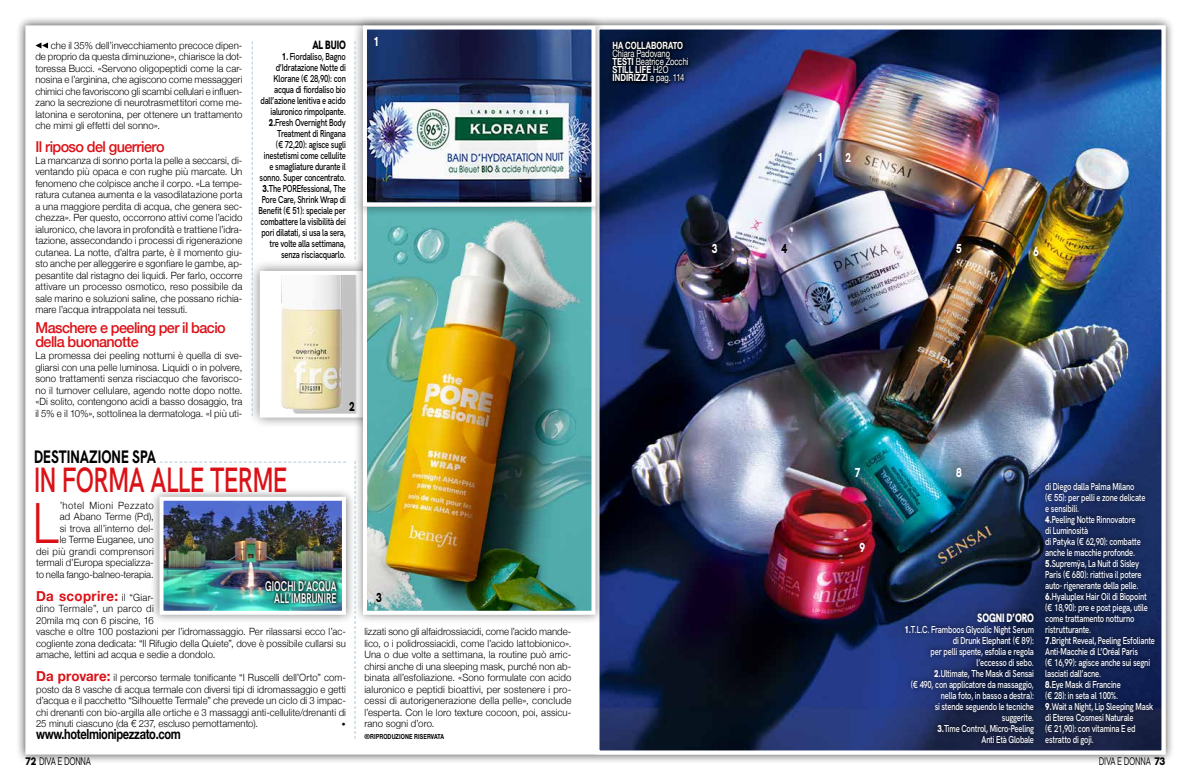
<style>
.page{position:relative;width:1191px;height:780px;background:#fff}
.page>*{position:absolute;margin:0;border:0;box-sizing:border-box;transform-origin:0 0}
.t1{font:300 55.5px "Helvetica Neue";color:#db1117;scale:.86 1}
.t2{font:600 35px "HK Grotesk Pro";letter-spacing:-.01em;color:#db1117;scale:.7 1}
.t3{font:800 18px "HK Grotesk Pro";color:#000;scale:.76 1}
.t4{font:500 15px/14px "Helvetica Neue";letter-spacing:-.04em;color:#db1117;scale:.96 1}
.t5{font:700 14px/12px "HK Grotesk Pro";letter-spacing:.01em;color:#fff;text-align:right;scale:.63 1}
.t6{font:700 14px "Helvetica Neue";letter-spacing:-.03em;color:#000;scale:.79 1}
.t7{font:700 14px "Helvetica Neue";letter-spacing:.025em;color:#db1117;scale:.95 1}
.t8{font:900 13px "HK Grotesk Pro";color:#fff;scale:.75 1}
.t9{font:900 13px "HK Grotesk Pro";color:#000;scale:.75 1}
.t10{font:900 12px "HK Grotesk Pro";letter-spacing:-.01em;color:#fff;scale:.76 1}
.t11{font:900 12px "HK Grotesk Pro";letter-spacing:-.01em;color:#000;scale:.76 1}
.t12{font:800 12px "HK Grotesk Pro";color:#000}
.t13{font:11px "HK Grotesk Pro";letter-spacing:-.03em;color:#000;scale:.76 1}
.t14{font:300 10px/11.5px "Helvetica Neue";letter-spacing:.01em;color:#000;text-align:justify;scale:.96 1}
.t15{font:600 10px/11px "HK Grotesk Pro";letter-spacing:-.025em;color:#fff;text-align:right;scale:.76 1}
.t16{font:300 10px/11.5px "Helvetica Neue";letter-spacing:.01em;color:#000;text-align:right;scale:.95 1}
.t17{font:600 10px/11px "HK Grotesk Pro";letter-spacing:-.025em;color:#000;text-align:right;scale:.76 1}
.t18{font:10px/8px "Helvetica Neue";letter-spacing:-.005em;color:#fff;scale:.76 1}
.t19{font:700 10px "Helvetica Neue";color:#fff;scale:.76 1}
.t20{font:700 7px "Helvetica Neue";letter-spacing:.02em;color:#000}
.s1{font-weight:900}
.s2{font-weight:300;font-size:10px;color:#000}
.s3{font-weight:700;font-size:14px;color:#db1117}
.s4{font-weight:700}
</style>
<div class="page">
<div style="left:16px;top:16px;width:1158px;height:747px;background:#000;opacity:.4"></div>
<div style="left:26px;top:26px;width:1139px;height:728px;background:#fff"></div>
<div style="left:248px;top:259px;width:186px;height:170px;background:#000;opacity:.5"></div>
<div style="left:150px;top:487px;width:205px;height:137px;background:#000;opacity:.5"></div>
<img style="left:157px;top:494px;width:191px;height:122px">
<img style="left:593px;top:24px;width:574px;height:732px">
<div style="left:353px;top:193px;width:252px;height:431px;background:#000;opacity:.5"></div>
<img style="left:361px;top:217px;width:236px;height:399px">
<div style="left:352px;top:15px;width:254px;height:202px;background:#000;opacity:.5"></div>
<img style="left:361px;top:24px;width:236px;height:184px">
<div style="left:899px;top:607px;width:140px;height:141px;background:#000;opacity:.75"></div>
<div style="left:1039px;top:477px;width:121px;height:273px;background:#000;opacity:.75"></div>
<img style="left:263px;top:577px;width:76px;height:29px">
<svg style="left:609px;top:39px;width:82px;height:47px;background:#030d24"></svg>
<svg style="left:35px;top:42px;width:13px;height:7px"></svg>
<img style="left:252px;top:41px;width:172px;height:378px">
<svg style="left:354px;top:461px;width:1px;height:278px"></svg>
<svg style="left:159px;top:461px;width:187px;height:1px"></svg>
<p class="t14" style="left:35px;top:38px;width:217px;text-indent:15px">che il 35% dell’invecchiamento precoce dipen&shy;de proprio da questa diminuzione», chiarisce la dot&shy;toressa Bucci. «Servono oligopeptidi come la car&shy;nosina e l’arginina, che agiscono come messaggeri chimici che favoriscono gli scambi cellulari e influen&shy;zano la secrezione di neurotrasmettitori come me&shy;latonina e serotonina, per ottenere un trattamento che mimi gli effetti del sonno».</p>
<h3 class="t4" style="left:35px;top:138px;width:136px">Il riposo del guerriero</h3>
<p class="t14" style="left:35px;top:153px;width:217px">La mancanza di sonno porta la pelle a seccarsi, di&shy;ventando più opaca e con rughe più marcate. Un fenomeno che colpisce anche il corpo. «La tempe&shy;ratura cutanea aumenta e la vasodilatazione porta a una maggiore perdita di acqua, che genera sec&shy;chezza». Per questo, occorrono attivi come l’acido ialuronico, che lavora in profondità e trattiene l’idra&shy;tazione, assecondando i processi di rigenerazione cutanea. La notte, d’altra parte, è il momento giu&shy;sto anche per alleggerire e sgonfiare le gambe, ap&shy;pesantite dal ristagno dei liquidi. Per farlo, occorre attivare un processo osmotico, reso possibile da sale marino e soluzioni saline, che possano richia&shy;mare l’acqua intrappolata nei tessuti.</p>
<h3 class="t4" style="left:35px;top:319px;width:200px">Maschere e peeling per il bacio della buonanotte</h3>
<p class="t14" style="left:35px;top:349px;width:217px">La promessa dei peeling notturni è quella di sve&shy;gliarsi con una pelle luminosa. Liquidi o in polvere, sono trattamenti senza risciacquo che favorisco&shy;no il turnover cellulare, agendo notte dopo notte. «Di solito, contengono acidi a basso dosaggio, tra il 5% e il 10%», sottolinea la dermatologa. «I più uti-</p>
<p class="t11" style="left:312px;top:35px;width:46px">AL BUIO</p>
<p class="t17" style="left:258px;top:50px;width:116px"><span class="s1">1.</span> Fiordaliso, Bagno d’Idratazione Notte di<br>Klorane (€ 28,90): con acqua di fiordaliso bio dall’azione lenitiva e acido ialuronico rimpolpante.<br><span class="s1">2.</span>Fresh Overnight Body<br>Treatment di Ringana<br>(€ 72,20): agisce sugli inestetismi come cellulite e smagliature durante il sonno. Super concentrato.<br><span class="s1">3.</span>The POREfessional, The<br>Pore Care, Shrink Wrap di<br>Benefit (€ 51): speciale per combattere la visibilità dei pori dilatati, si usa la sera, tre volte alla settimana, senza risciacquarlo.</p>
<h3 class="t9" style="left:349px;top:396px;width:9px">2</h3>
<h3 class="t8" style="left:373px;top:31px;width:9px">1</h3>
<h3 class="t3" style="left:34px;top:442px;width:162px">DESTINAZIONE SPA</h3>
<h2 class="t2" style="left:34px;top:452px;width:363px">IN FORMA ALLE TERME</h2>
<p class="t16" style="left:36px;top:498px;width:125px">’hotel Mioni Pezzato<br>ad Abano Terme (Pd),<br>si trova all’interno del-<br>le Terme Euganee, uno<br>dei più grandi comprensori termali d’Europa specializza&shy;to nella fango-balneo-terapia.</p>
<h3 class="t7" style="left:36px;top:585px;width:125px">Da scoprire: <span class="s2">il “Giar-</span></h3>
<p class="t16" style="left:36px;top:602px;width:327px;text-align:left">dino Termale”, un parco di<br>20mila mq con 6 piscine, 16<br>vasche e oltre 100 postazioni per l’idromassaggio. Per rilassarsi ecco l’ac&shy;cogliente zona dedicata: “Il Rifugio della Quiete”, dove è possibile cullarsi su amache, lettini ad acqua e sedie a dondolo.</p>
<p class="t16" style="left:36px;top:671px;width:328px;text-align:justify"><span class="s3">Da provare:</span> il percorso termale tonificante “I Ruscelli dell’Orto” com&shy;posto da 8 vasche di acqua termale con diversi tipi di idromassaggio e getti d’acqua e il pacchetto “Silhouette Termale” che prevede un ciclo di 3 impac&shy;chi drenanti con bio-argilla alle ortiche e 3 massaggi anti-cellulite/drenanti di 25 minuti ciascuno (da € 237, escluso pernottamento).</p>
<h1 class="t1" style="left:33px;top:478px;width:31px">L</h1>
<h3 class="t5" style="left:265px;top:578px;width:115px">GIOCHI D’ACQUA<br>ALL’IMBRUNIRE</h3>
<p class="t12" style="left:341px;top:714px;width:6px">·</p>
<h3 class="t6" style="left:36px;top:723px;width:185px">www.hotelmionipezzato.com</h3>
<h3 class="t9" style="left:376px;top:587px;width:9px">3</h3>
<p class="t14" style="left:364px;top:625px;width:217px">lizzati sono gli alfaidrossiacidi, come l’acido mande&shy;lico, o i polidrossiacidi, come l’acido lattobionico».<br>Una o due volte a settimana, la routine può arric&shy;chirsi anche di una sleeping mask, purché non ab&shy;binata all’esfoliazione. «Sono formulate con acido ialuronico e peptidi bioattivi, per sostenere i pro&shy;cessi di autorigenerazione della pelle», conclude l’esperta. Con le loro texture cocoon, poi, assicu&shy;rano sogni d’oro.</p>
<p class="t20" style="left:364px;top:731px;width:81px">®RIPRODUZIONE RISERVATA</p>
<p class="t19" style="left:612px;top:38px;width:94px">HA COLLABORATO</p>
<p class="t18" style="left:612px;top:50px;width:102px">Chiara Padovano<br><span class="s4">TESTI</span> Beatrice Zocchi<br><span class="s4">STILL LIFE</span> H2O<br><span class="s4">INDIRIZZI</span> a pag. 114</p>
<h3 class="t8" style="left:711px;top:238px;width:9px">3</h3>
<h3 class="t8" style="left:817px;top:147px;width:9px">1</h3>
<h3 class="t8" style="left:845px;top:147px;width:9px">2</h3>
<h3 class="t9" style="left:781px;top:238px;width:9px">4</h3>
<h3 class="t8" style="left:956px;top:238px;width:9px">5</h3>
<h3 class="t8" style="left:1033px;top:241px;width:9px">6</h3>
<h3 class="t8" style="left:855px;top:462px;width:9px">7</h3>
<h3 class="t8" style="left:956px;top:462px;width:9px">8</h3>
<h3 class="t8" style="left:859px;top:537px;width:9px">9</h3>
<p class="t10" style="left:977px;top:608px;width:76px">SOGNI D’ORO</p>
<p class="t15" style="left:904px;top:623px;width:172px"><span class="s1">1.</span>T.L.C. Framboos Glycolic Night Serum di Drunk Elephant (€ 89):<br>per pelli spente, esfolia e regola l’eccesso di sebo.<br><span class="s1">2.</span>Ultimate, The Mask di Sensai<br>(€ 490, con applicatore da massaggio, nella foto, in basso a destra):<br>si stende seguendo le tecniche suggerite.<br><span class="s1">3.</span>Time Control, Micro-Peeling<br>Anti Età Globale</p>
<p class="t15" style="left:1045px;top:479px;width:146px;text-align:left">di Diego dalla Palma Milano<br>(€ 55): per pelli e zone delicate<br>e sensibili.<br><span class="s1">4.</span>Peeling Notte Rinnovatore<br>di Luminosità<br>di Patyka (€ 62,90): combatte anche le macchie profonde.<br><span class="s1">5.</span>Supremÿa, La Nuit di Sisley<br>Paris (€ 680): riattiva il potere auto- rigenerante della pelle.<br><span class="s1">6.</span>Hyaluplex Hair Oil di Biopoint (€ 18,90): pre e post piega, utile come trattamento notturno ristrutturante.<br><span class="s1">7.</span>Bright Reveal, Peeling Esfoliante<br>Anti-Macchie di L’Oréal Paris<br>(€ 16,99): agisce anche sui segni lasciati dall’acne.<br><span class="s1">8.</span>Eye Mask di Francine<br>(€ 28): in seta al 100%.<br><span class="s1">9.</span>Wait a Night, Lip Sleeping Mask di Eterea Cosmesi Naturale<br>(€ 21,90): con vitamina E ed estratto di goji.</p>
<p class="t13" style="left:26px;top:753px;width:88px"><span class="s1">72</span> DIVA E DONNA</p>
<p class="t13" style="left:1098px;top:753px;width:89px">DIVA E DONNA <span class="s1">73</span></p>
</div>
